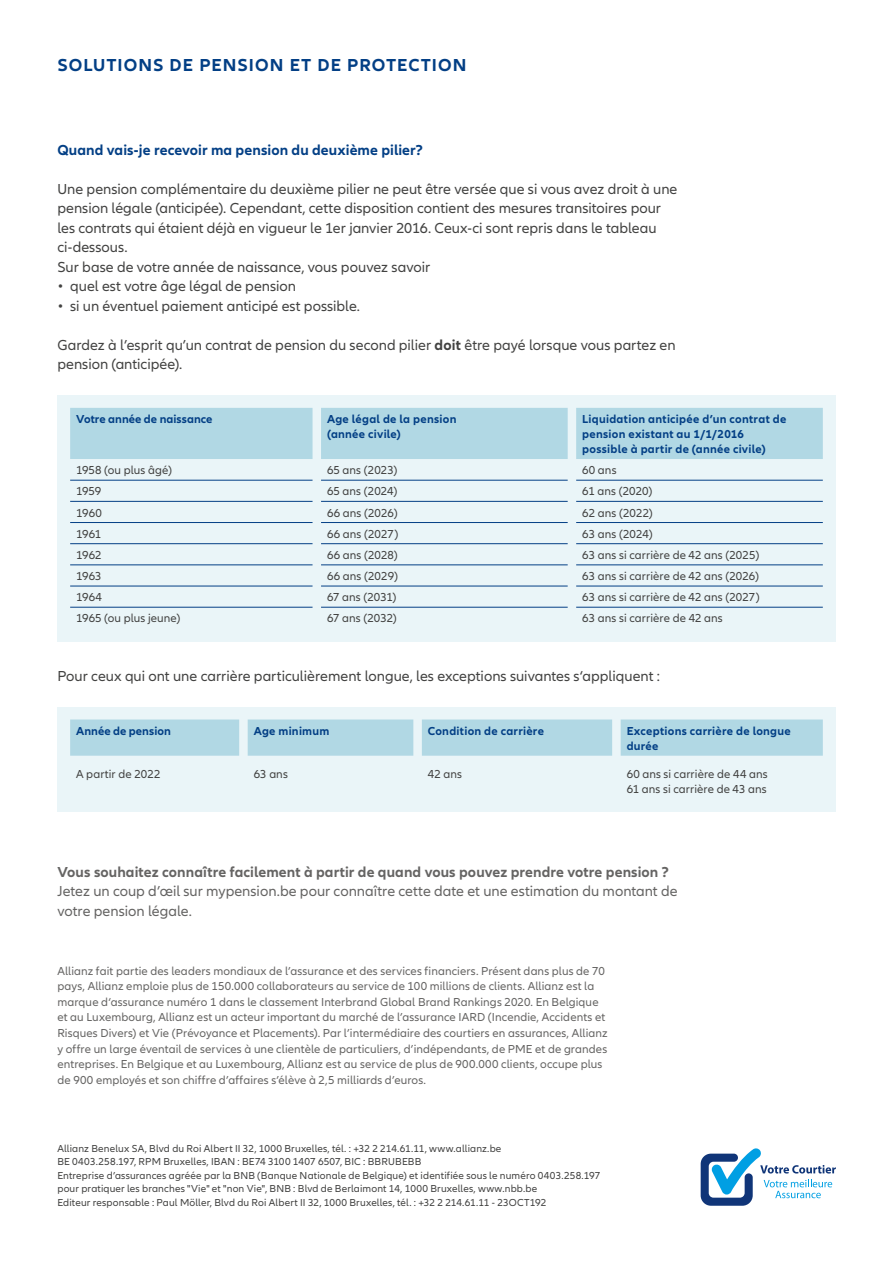
<style>
.page{position:relative;width:893px;height:1263px;background:#fff}
.page>*{position:absolute;margin:0;border:0;box-sizing:border-box;transform-origin:0 0}
.t1{font:700 18px "Allianz Neo";letter-spacing:.055em;color:#033f85}
.t2{font:15px/19.5px "Allianz Neo";color:#424241}
.t3{font:15px/19.5px "Allianz Neo";color:#656463}
.t4{font:700 15px "Allianz Neo";letter-spacing:.005em;color:#656463}
.t5{font:700 15px "Allianz Neo";letter-spacing:.005em;color:#033f85}
.t6{font:12px/15.6px "Allianz Neo";letter-spacing:.01em;color:#656463}
.t7{font:12px/15px "Allianz Neo";letter-spacing:.01em;color:#424241}
.t8{font:700 12px/15px "Allianz Neo";letter-spacing:.02em;color:#033f85}
.t9{font:10.5px/13.5px "Allianz Neo";letter-spacing:.015em;color:#424241}
.s1{font-weight:700}
</style>
<div class="page">
<svg style="left:701px;top:1148px;width:135px;height:58px"></svg>
<div style="left:57px;top:395px;width:779px;height:246px;background:#eaf5f8"></div>
<div style="left:57px;top:707px;width:779px;height:104px;background:#eaf5f8"></div>
<div style="left:70px;top:408px;width:753px;height:51px;background:#b1d8e4"></div>
<hr style="left:321px;top:480px;width:247px;height:1px;background:#033f85">
<hr style="left:321px;top:501px;width:247px;height:1px;background:#033f85">
<hr style="left:321px;top:522px;width:247px;height:1px;background:#033f85">
<hr style="left:321px;top:543px;width:247px;height:1px;background:#033f85">
<hr style="left:321px;top:565px;width:247px;height:1px;background:#033f85">
<hr style="left:321px;top:586px;width:247px;height:1px;background:#033f85">
<hr style="left:321px;top:607px;width:247px;height:1px;background:#033f85">
<hr style="left:576px;top:480px;width:247px;height:1px;background:#033f85">
<hr style="left:576px;top:501px;width:247px;height:1px;background:#033f85">
<hr style="left:576px;top:522px;width:247px;height:1px;background:#033f85">
<hr style="left:576px;top:543px;width:247px;height:1px;background:#033f85">
<hr style="left:576px;top:565px;width:247px;height:1px;background:#033f85">
<hr style="left:576px;top:586px;width:247px;height:1px;background:#033f85">
<hr style="left:576px;top:607px;width:247px;height:1px;background:#033f85">
<hr style="left:70px;top:480px;width:243px;height:1px;background:#033f85">
<hr style="left:70px;top:501px;width:243px;height:1px;background:#033f85">
<hr style="left:70px;top:522px;width:243px;height:1px;background:#033f85">
<hr style="left:70px;top:543px;width:243px;height:1px;background:#033f85">
<hr style="left:70px;top:565px;width:243px;height:1px;background:#033f85">
<hr style="left:70px;top:586px;width:243px;height:1px;background:#033f85">
<hr style="left:70px;top:607px;width:243px;height:1px;background:#033f85">
<svg style="left:70px;top:719px;width:753px;height:37px;background:#b4d9e5"></svg>
<h1 class="t1" style="left:57px;top:55px;width:410px">SOLUTIONS DE PENSION ET DE PROTECTION</h1>
<p class="t5" style="left:57px;top:141px;width:367px">Quand vais-je recevoir ma pension du deuxième pilier?</p>
<p class="t2" style="left:57px;top:180px;width:622px">Une pension complémentaire du deuxième pilier ne peut être versée que si vous avez droit à une pension légale (anticipée). Cependant, cette disposition contient des mesures transitoires pour les contrats qui étaient déjà en vigueur le 1er janvier 2016. Ceux-ci sont repris dans le tableau ci-dessous.<br>Sur base de votre année de naissance, vous pouvez savoir</p>
<p class="t2" style="left:57px;top:277px;width:240px">• quel est votre âge légal de pension</p>
<p class="t2" style="left:57px;top:297px;width:304px">• si un éventuel paiement anticipé est possible.</p>
<p class="t2" style="left:57px;top:336px;width:620px">Gardez à l’esprit qu’un contrat de pension du second pilier <span class="s1">doit</span> être payé lorsque vous partez en pension (anticipée).</p>
<p class="t8" style="left:76px;top:412px;width:138px">Votre année de naissance</p>
<p class="t8" style="left:327px;top:412px;width:131px">Age légal de la pension (année civile)</p>
<p class="t8" style="left:582px;top:412px;width:206px">Liquidation anticipée d’un contrat de pension existant au 1/1/2016 possible à partir de (année civile)</p>
<p class="t7" style="left:76px;top:463px;width:97px">1958 (ou plus âgé)</p>
<p class="t7" style="left:327px;top:463px;width:72px">65 ans (2023)</p>
<p class="t7" style="left:582px;top:463px;width:36px">60 ans</p>
<p class="t7" style="left:76px;top:484px;width:27px">1959</p>
<p class="t7" style="left:327px;top:484px;width:72px">65 ans (2024)</p>
<p class="t7" style="left:582px;top:484px;width:72px">61 ans (2020)</p>
<p class="t7" style="left:76px;top:505px;width:27px">1960</p>
<p class="t7" style="left:327px;top:505px;width:72px">66 ans (2026)</p>
<p class="t7" style="left:582px;top:505px;width:72px">62 ans (2022)</p>
<p class="t7" style="left:76px;top:526px;width:27px">1961</p>
<p class="t7" style="left:327px;top:526px;width:73px">66 ans (2027)</p>
<p class="t7" style="left:582px;top:526px;width:72px">63 ans (2024)</p>
<p class="t7" style="left:76px;top:548px;width:27px">1962</p>
<p class="t7" style="left:327px;top:548px;width:72px">66 ans (2028)</p>
<p class="t7" style="left:582px;top:548px;width:179px">63 ans si carrière de 42 ans (2025)</p>
<p class="t7" style="left:76px;top:569px;width:27px">1963</p>
<p class="t7" style="left:327px;top:569px;width:72px">66 ans (2029)</p>
<p class="t7" style="left:582px;top:569px;width:178px">63 ans si carrière de 42 ans (2026)</p>
<p class="t7" style="left:76px;top:590px;width:27px">1964</p>
<p class="t7" style="left:327px;top:590px;width:71px">67 ans (2031)</p>
<p class="t7" style="left:582px;top:590px;width:179px">63 ans si carrière de 42 ans (2027)</p>
<p class="t7" style="left:76px;top:611px;width:106px">1965 (ou plus jeune)</p>
<p class="t7" style="left:327px;top:611px;width:71px">67 ans (2032)</p>
<p class="t7" style="left:582px;top:611px;width:142px">63 ans si carrière de 42 ans</p>
<p class="t2" style="left:57px;top:667px;width:604px">Pour ceux qui ont une carrière particulièrement longue, les exceptions suivantes s‘appliquent :</p>
<p class="t8" style="left:76px;top:723px;width:96px">Année de pension</p>
<p class="t8" style="left:254px;top:723px;width:77px">Age minimum</p>
<p class="t8" style="left:428px;top:723px;width:118px">Condition de carrière</p>
<p class="t8" style="left:627px;top:723px;width:166px">Exceptions carrière de longue durée</p>
<p class="t7" style="left:76px;top:766px;width:86px">A partir de 2022</p>
<p class="t7" style="left:254px;top:766px;width:36px">63 ans</p>
<p class="t7" style="left:428px;top:766px;width:36px">42 ans</p>
<p class="t7" style="left:627px;top:766px;width:143px">60 ans si carrière de 44 ans<br>61 ans si carrière de 43 ans</p>
<p class="t4" style="left:57px;top:863px;width:613px">Vous souhaitez connaître facilement à partir de quand vous pouvez prendre votre pension ?</p>
<p class="t3" style="left:57px;top:882px;width:622px">Jetez un coup d’œil sur mypension.be pour connaître cette date et une estimation du montant de votre pension légale.</p>
<p class="t6" style="left:57px;top:963px;width:552px">Allianz fait partie des leaders mondiaux de l’assurance et des services financiers. Présent dans plus de 70 pays, Allianz emploie plus de 150.000 collaborateurs au service de 100 millions de clients. Allianz est la marque d‘assurance numéro 1 dans le classement Interbrand Global Brand Rankings 2020. En Belgique et au Luxembourg, Allianz est un acteur important du marché de l’assurance IARD (Incendie, Accidents et Risques Divers) et Vie (Prévoyance et Placements). Par l’intermédiaire des courtiers en assurances, Allianz y offre un large éventail de services à une clientèle de particuliers, d’indépendants, de PME et de grandes entreprises. En Belgique et au Luxembourg, Allianz est au service de plus de 900.000 clients, occupe plus de 900 employés et son chiffre d’affaires s’élève à 2,5 milliards d’euros.</p>
<p class="t9" style="left:57px;top:1141px;width:545px">Allianz Benelux SA, Blvd du Roi Albert II 32, 1000 Bruxelles, tél. : +32 2 214.61.11, www.allianz.be<br>BE 0403.258.197, RPM Bruxelles, IBAN : BE74 3100 1407 6507, BIC : BBRUBEBB<br>Entreprise d’assurances agréée par la BNB (Banque Nationale de Belgique) et identifiée sous le numéro 0403.258.197 pour pratiquer les branches "Vie" et "non Vie", BNB : Blvd de Berlaimont 14, 1000 Bruxelles, www.nbb.be<br>Editeur responsable : Paul Möller, Blvd du Roi Albert II 32, 1000 Bruxelles, tél. : +32 2 214.61.11 - 23OCT192</p>
</div>
